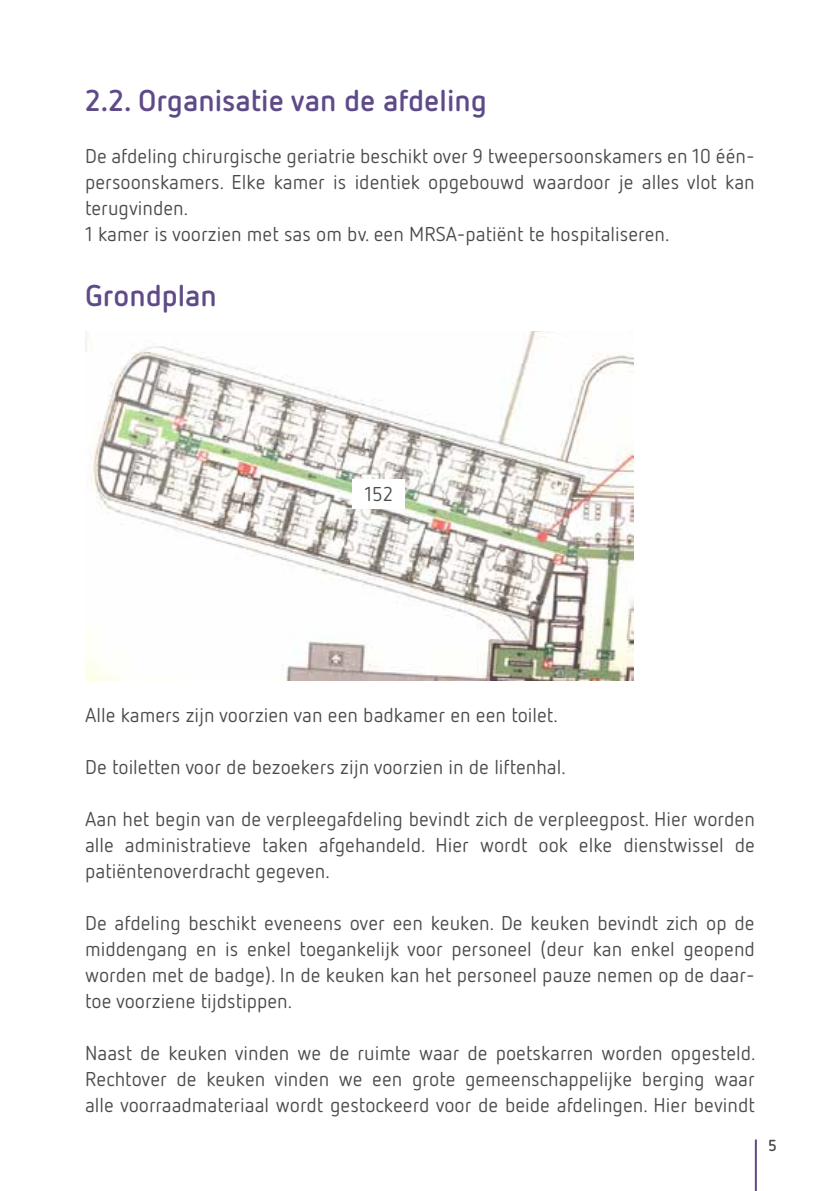
<style>
.page{position:relative;width:840px;height:1191px;background:#fff}
.page>*{position:absolute;margin:0;border:0;box-sizing:border-box;transform-origin:0 0}
.t1{font:700 30px "Netto OT";color:#5f4a88}
.t2{font:20px/26px "Netto OT";color:#4a4a49;text-align:justify}
.t3{font:700 16px "Netto OT";color:#4a4a49}
</style>
<div class="page">
<hr style="left:754px;top:1139px;width:2px;height:52px;background:#5f4a88">
<img style="left:85px;top:331px;width:548px;height:349px">
<div style="left:352px;top:479px;width:53px;height:30px;background:#fff"></div>
<h1 class="t1" style="left:85px;top:82px;width:403px">2.2. Organisatie van de afdeling</h1>
<p class="t2" style="left:85px;top:143px;width:670px;text-align:left">De afdeling chirurgische geriatrie beschikt over 9 tweepersoonskamers en 10 één&shy;persoonskamers. Elke kamer is identiek opgebouwd waardoor je alles vlot kan terugvinden.<br>1 kamer is voorzien met sas om bv. een MRSA-patiënt te hospitaliseren.</p>
<h1 class="t1" style="left:85px;top:277px;width:133px">Grondplan</h1>
<p class="t2" style="left:364px;top:481px;width:30px">152</p>
<p class="t2" style="left:85px;top:702px;width:474px">Alle kamers zijn voorzien van een badkamer en een toilet.</p>
<p class="t2" style="left:85px;top:754px;width:482px">De toiletten voor de bezoekers zijn voorzien in de liftenhal.</p>
<p class="t2" style="left:85px;top:806px;width:671px">Aan het begin van de verpleegafdeling bevindt zich de verpleegpost. Hier worden alle administratieve taken afgehandeld. Hier wordt ook elke dienstwissel de patiëntenoverdracht gegeven.</p>
<p class="t2" style="left:85px;top:910px;width:671px">De afdeling beschikt eveneens over een keuken. De keuken bevindt zich op de middengang en is enkel toegankelijk voor personeel (deur kan enkel geopend worden met de badge). In de keuken kan het personeel pauze nemen op de daar&shy;toe voorziene tijdstippen.</p>
<p class="t2" style="left:85px;top:1040px;width:671px">Naast de keuken vinden we de ruimte waar de poetskarren worden opgesteld.<br>Rechtover de keuken vinden we een grote gemeenschappelijke berging waar alle voorraadmateriaal wordt gestockeerd voor de beide afdelingen. Hier bevindt</p>
<p class="t3" style="left:767px;top:1135px;width:10px">5</p>
</div>
